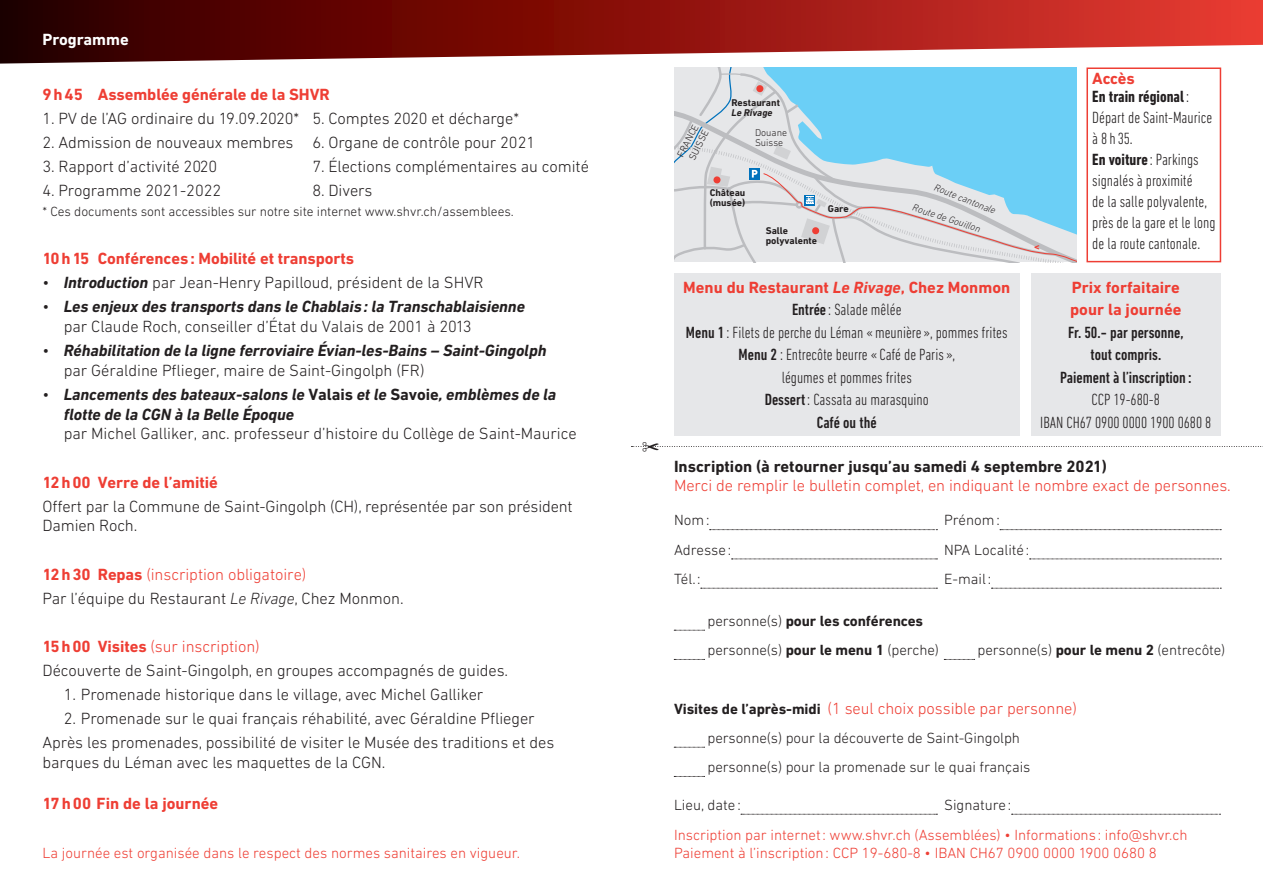
<style>
.page{position:relative;width:1263px;height:893px;background:#fff}
.page>*{position:absolute;margin:0;border:0;box-sizing:border-box;transform-origin:0 0}
.t1{font:300 16.5px/24px "DIN Next LT Pro";letter-spacing:-.005em;color:#231f20}
.t2{font:300 condensed 16.5px/22.5px "DIN Next LT Pro";color:#231f20;text-align:center}
.t3{font:italic 700 16.5px/19.8px "DIN Next LT Pro";letter-spacing:-.005em;color:#231f20}
.t4{font:700 16.5px/22.5px "DIN Next LT Pro";letter-spacing:-.005em;color:#ee3e34}
.t5{font:300 16.5px "DIN Next LT Pro";letter-spacing:-.005em;color:#ee3e34}
.t6{font:500 condensed 16.5px/22.5px "DIN Next LT Pro";color:#231f20;text-align:center}
.t7{font:700 16.5px "DIN Next LT Pro";color:#231f20}
.t8{font:700 condensed 16.5px/18px "DIN Next LT Pro";color:#231f20}
.t9{font:700 16.5px "DIN Next LT Pro";color:#fff}
.t10{font:300 15px/29.2px "DIN Next LT Pro";letter-spacing:-.005em;color:#231f20}
.t11{font:300 15px/18px "DIN Next LT Pro";color:#ee3e34}
.t12{font:300 13.5px "DIN Next LT Pro";letter-spacing:-.005em;color:#231f20}
.t13{font:700 9.9px/9.9px "DIN Next LT Pro";color:#231f20}
.t14{font:italic 300 9.9px "DIN Next LT Pro";color:#231f20}
.t15{font:300 9.9px/9.9px "DIN Next LT Pro";color:#231f20}
.t16{font:italic 700 9.9px "DIN Next LT Pro";color:#231f20}
.t17{font:700 9.9px "DIN Next LT Pro";color:#ee3e34}
.s1{font-weight:700;font-style:italic}
.s2{font-weight:300;font-style:normal}
.s3{font-style:normal}
.s4{font-weight:700;color:#ee3e34}
.s5{color:#ee3e34}
.s6{font-style:italic}
.s7{font-stretch:normal;color:#ee3e34}
.s8{font-weight:300}
.s9{font-weight:700}
.s10{font-weight:700;font-stretch:normal;color:#ee3e34}
.s11{font-weight:700;font-style:italic;font-stretch:normal;color:#ee3e34}
.s12{font-weight:500}
.s13{font-weight:700;font-size:15px;color:#231f20}
</style>
<div class="page">
<svg style="left:0;top:0;width:1263px;height:64px;background:#963733"></svg>
<svg style="left:674px;top:68px;width:402px;height:194px;background:#aed8e9"></svg>
<div style="left:1086px;top:68px;width:135px;height:194px;border:2px solid #ee3e34"></div>
<div style="left:674px;top:273px;width:345px;height:162px;background:#e6e7e9"></div>
<div style="left:1031px;top:273px;width:189px;height:162px;background:#e6e7e9"></div>
<svg style="left:710px;top:529px;width:227px;height:1px"></svg>
<svg style="left:1000px;top:529px;width:221px;height:1px"></svg>
<svg style="left:731px;top:559px;width:206px;height:1px"></svg>
<svg style="left:1029px;top:559px;width:192px;height:1px"></svg>
<svg style="left:701px;top:588px;width:236px;height:1px"></svg>
<svg style="left:991px;top:588px;width:230px;height:1px"></svg>
<svg style="left:674px;top:630px;width:31px;height:1px"></svg>
<svg style="left:674px;top:659px;width:31px;height:1px"></svg>
<svg style="left:944px;top:659px;width:31px;height:1px"></svg>
<svg style="left:674px;top:747px;width:31px;height:1px"></svg>
<svg style="left:674px;top:776px;width:31px;height:1px"></svg>
<svg style="left:741px;top:814px;width:196px;height:1px"></svg>
<svg style="left:1011px;top:814px;width:209px;height:1px"></svg>
<svg style="left:631px;top:446px;width:632px;height:1px"></svg>
<p class="t9" style="left:43px;top:30px;width:88px">Programme</p>
<p class="t4" style="left:43px;top:83px;width:289px">9h45 Assemblée générale de la SHVR</p>
<p class="t1" style="left:43px;top:106px;width:478px">1. PV de l’AG ordinaire du 19.09.2020* 5. Comptes 2020 et décharge*</p>
<p class="t1" style="left:43px;top:130px;width:494px">2. Admission de nouveaux membres 6. Organe de contrôle pour 2021</p>
<p class="t1" style="left:43px;top:154px;width:176px">3. Rapport d’activité 2020</p>
<p class="t1" style="left:313px;top:154px;width:278px">7. Élections complémentaires au comité</p>
<p class="t1" style="left:43px;top:178px;width:180px">4. Programme 2021-2022</p>
<p class="t1" style="left:313px;top:178px;width:61px">8. Divers</p>
<p class="t12" style="left:43px;top:204px;width:473px">* Ces documents sont accessibles sur notre site internet www.shvr.ch/assemblees.</p>
<p class="t4" style="left:43px;top:247px;width:313px">10h15 Conférences: Mobilité et transports</p>
<p class="t1" style="left:43px;top:270px;width:443px">• <span class="s1">Introduction</span> par Jean-Henry Papilloud, président de la SHVR</p>
<p class="t3" style="left:64px;top:296px;width:463px;text-indent:-21px"><span class="s2">•</span> Les enjeux des transports dans le Chablais: la Transchablaisienne <span class="s2">par Claude Roch, conseiller d’État du Valais de 2001 à 2013</span></p>
<p class="t3" style="left:64px;top:340px;width:484px;text-indent:-21px"><span class="s2">•</span> Réhabilitation de la ligne ferroviaire Évian-les-Bains – Saint-Gingolph <span class="s2">par Géraldine Pflieger, maire de Saint-Gingolph (FR)</span></p>
<p class="t3" style="left:64px;top:384px;width:494px;text-indent:-21px"><span class="s2">•</span> Lancements des bateaux-salons le <span class="s3">Valais</span> et le <span class="s3">Savoie</span>, emblèmes de la flotte de la CGN à la Belle Époque</p>
<p class="t1" style="left:64px;top:422px;width:514px">par Michel Galliker, anc. professeur d’histoire du Collège de Saint-Maurice</p>
<p class="t4" style="left:43px;top:471px;width:177px">12h00 Verre de l’amitié</p>
<p class="t1" style="left:43px;top:496px;width:532px;line-height:19.8px">Offert par la Commune de Saint-Gingolph (CH), représentée par son président<br>Damien Roch.</p>
<p class="t1" style="left:43px;top:562px;width:363px"><span class="s4">12h30 Repas</span> <span class="s5">(inscription obligatoire)<br></span>Par l’équipe du Restaurant <span class="s6">Le Rivage</span>, Chez Monmon.</p>
<p class="t1" style="left:43px;top:634px;width:467px"><span class="s4">15h00 Visites</span> <span class="s5">(sur inscription)<br></span>Découverte de Saint-Gingolph, en groupes accompagnés de guides.</p>
<p class="t1" style="left:64px;top:682px;width:421px">1. Promenade historique dans le village, avec Michel Galliker</p>
<p class="t1" style="left:43px;top:706px;width:513px;text-align:center">2. Promenade sur le quai français réhabilité, avec Géraldine Pflieger<br>Après les promenades, possibilité de visiter le Musée des traditions et des</p>
<p class="t1" style="left:43px;top:750px;width:344px">barques du Léman avec les maquettes de la CGN.</p>
<p class="t4" style="left:43px;top:792px;width:177px">17h00 Fin de la journée</p>
<p class="t11" style="left:43px;top:844px;width:479px">La journée est organisée dans le respect des normes sanitaires en vigueur.</p>
<p class="t15" style="left:675px;top:154px;width:37px;line-height:11.6px;rotate:-63deg">FRANCE<br>SUISSE</p>
<p class="t13" style="left:731px;top:98px;width:50px">Restaurant</p>
<p class="t16" style="left:731px;top:107px;width:43px">Le Rivage</p>
<p class="t15" style="left:755px;top:127px;width:34px">Douane<br>Suisse</p>
<p class="t13" style="left:710px;top:188px;width:37px">Château (musée)</p>
<p class="t13" style="left:766px;top:226px;width:53px">Salle polyvalente</p>
<p class="t13" style="left:828px;top:204px;width:22px">Gare</p>
<p class="t14" style="left:937px;top:181px;width:67px;rotate:22deg">Route cantonale</p>
<p class="t14" style="left:915px;top:202px;width:73px;rotate:18deg">Route de Gouillon</p>
<p class="t17" style="left:1034px;top:241px;width:7px">&lt;</p>
<p class="t8" style="left:1092px;top:70px;width:98px"><span class="s7">Accès<br></span>En train régional <span class="s8">:</span></p>
<p class="t2" style="left:1092px;top:107px;width:125px;line-height:21px;text-align:left">Départ de Saint-Maurice à 8h35.<br><span class="s9">En voiture</span>: Parkings signalés à proximité<br>de la salle polyvalente, près de la gare et le long de la route cantonale.</p>
<p class="t2" style="left:683px;top:276px;width:328px"><span class="s10">Menu du Restaurant</span> <span class="s11">Le Rivage</span><span class="s10">, Chez Monmon<br></span><span class="s12">Entrée</span>: Salade mêlée<br><span class="s12">Menu 1</span>: Filets de perche du Léman «meunière », pommes frites<br><span class="s12">Menu 2</span> : Entrecôte beurre « Café de Paris »,<br>légumes et pommes frites<br><span class="s12">Dessert</span>: Cassata au marasquino<br><span class="s12">Café ou thé</span></p>
<p class="t4" style="left:1070px;top:276px;width:113px">Prix forfaitaire pour la journée</p>
<p class="t6" style="left:1060px;top:321px;width:133px">Fr. 50.- par personne, tout compris.<br>Paiement à l’inscription :</p>
<p class="t2" style="left:1040px;top:388px;width:173px">CCP 19-680-8<br>IBAN CH67 0900 0000 1900 0680 8</p>
<p class="t7" style="left:674px;top:456px;width:435px">Inscription (à retourner jusqu’au samedi 4 septembre 2021)</p>
<p class="t5" style="left:674px;top:476px;width:558px">Merci de remplir le bulletin complet, en indiquant le nombre exact de personnes.</p>
<p class="t10" style="left:674px;top:505px;width:37px">Nom:</p>
<p class="t10" style="left:944px;top:505px;width:57px">Prénom:</p>
<p class="t10" style="left:674px;top:535px;width:59px">Adresse:</p>
<p class="t10" style="left:944px;top:535px;width:87px">NPA Localité:</p>
<p class="t10" style="left:674px;top:564px;width:28px">Tél.:</p>
<p class="t10" style="left:944px;top:564px;width:49px">E-mail:</p>
<p class="t10" style="left:707px;top:606px;width:233px">personne(s) <span class="s9">pour les conférences </span>personne(s) <span class="s9">pour le menu 1</span> (perche)</p>
<p class="t10" style="left:977px;top:635px;width:249px">personne(s) <span class="s9">pour le menu 2</span> (entrecôte)</p>
<p class="t5" style="left:674px;top:698px;width:404px"><span class="s13">Visites de l’après-midi</span> (1 seul choix possible par personne)</p>
<p class="t10" style="left:707px;top:723px;width:324px">personne(s) pour la découverte de Saint-Gingolph personne(s) pour la promenade sur le quai français</p>
<p class="t10" style="left:674px;top:790px;width:68px">Lieu, date:</p>
<p class="t10" style="left:944px;top:790px;width:69px">Signature:</p>
<p class="t11" style="left:674px;top:826px;width:515px">Inscription par internet: www.shvr.ch (Assemblées) • Informations : info@shvr.ch<br>Paiement à l’inscription: CCP 19-680-8 • IBAN CH67 0900 0000 1900 0680 8</p>
</div>
